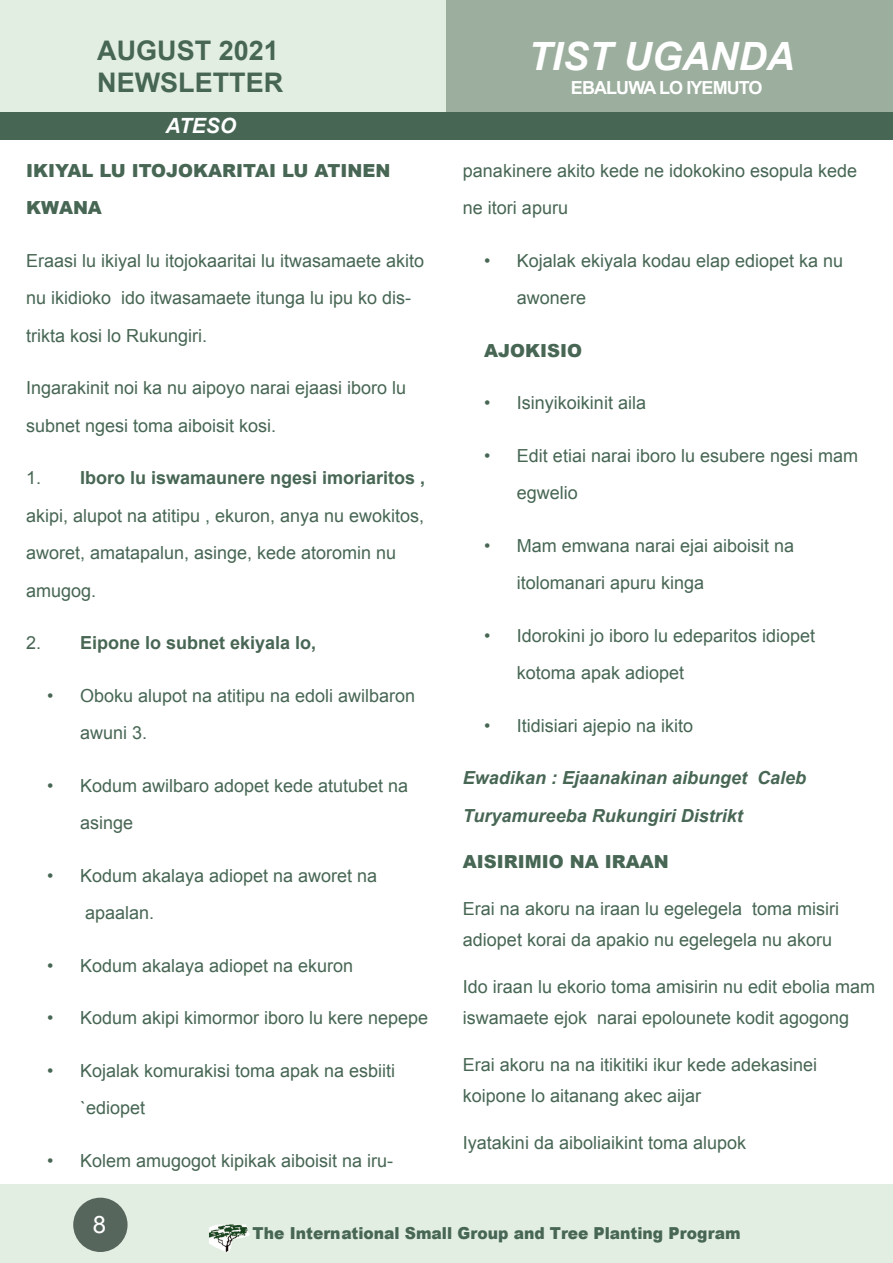
<style>
.page{position:relative;width:893px;height:1263px;background:#fff}
.page>*{position:absolute;margin:0;border:0;box-sizing:border-box;transform-origin:0 0}
.t1{font:italic 700 39px "Arial";color:#fff}
.t2{font:700 27px "Arial";color:#476654}
.t3{font:24px "Arial";color:#fff}
.t4{font:italic 700 21px "Arial";color:#fff}
.t5{font:18px/37.5px "Arial";color:#476654}
.t6{font:italic 700 18px/37.5px "Arial";color:#476654}
.t7{font:900 18px/37.5px "Arial";color:#476654}
.t8{font:700 18px "Arial";color:#476654}
.t9{font:700 18px "Arial";letter-spacing:-.05em;color:#fff}
.t10{font:900 16.5px "Arial";color:#476654;scale:.94 1}
.s1{font-weight:700}
.s2{font-weight:400}
</style>
<div class="page">
<div style="left:0;top:1184px;width:893px;height:79px;background:#e3eee3"></div>
<div style="left:73px;top:1198px;width:55px;height:54px;background:#56665d;border-radius:50%"></div>
<img style="left:209px;top:1224px;width:41px;height:28px">
<div style="left:0;top:0;width:446px;height:112px;background:#e3eee3"></div>
<div style="left:446px;top:0;width:447px;height:112px;background:#9cae9e"></div>
<div style="left:0;top:112px;width:893px;height:28px;background:#476654"></div>
<h2 class="t2" style="left:97px;top:31px;width:183px">AUGUST 2021</h2>
<h1 class="t1" style="left:528px;top:30px;width:268px">TIST UGANDA</h1>
<h2 class="t2" style="left:97px;top:64px;width:188px">NEWSLETTER</h2>
<p class="t9" style="left:571px;top:75px;width:193px">EBALUWA LO IYEMUTO</p>
<p class="t4" style="left:165px;top:111px;width:72px">ATESO</p>
<p class="t7" style="left:26px;top:151px;width:366px">IKIYAL LU ITOJOKARITAI LU ATINEN<br>KWANA</p>
<p class="t5" style="left:26px;top:241px;width:400px">Eraasi lu ikiyal lu itojokaaritai lu itwasamaete akito nu ikidioko ido itwasamaete itunga lu ipu ko dis&shy;trikta kosi lo Rukungiri.</p>
<p class="t5" style="left:26px;top:369px;width:382px">Ingarakinit noi ka nu aipoyo narai ejaasi iboro lu subnet ngesi toma aiboisit kosi.</p>
<p class="t5" style="left:26px;top:459px;width:401px">1. <span class="s1">Iboro lu iswamaunere ngesi imoriaritos , </span>akipi, alupot na atitipu , ekuron, anya nu ewokitos, aworet, amatapalun, asinge, kede atoromin nu amugog.</p>
<p class="t8" style="left:26px;top:630px;width:292px"><span class="s2">2.</span> Eipone lo subnet ekiyala lo,</p>
<p class="t5" style="left:80px;top:676px;width:337px;text-indent:-33px">• Oboku alupot na atitipu na edoli awilbaron awuni 3.</p>
<p class="t5" style="left:80px;top:766px;width:330px;text-indent:-33px">• Kodum awilbaro adopet kede atutubet na asinge</p>
<p class="t5" style="left:85px;top:856px;width:294px;text-indent:-38px">• Kodum akalaya adiopet na aworet na apaalan.</p>
<p class="t5" style="left:47px;top:946px;width:307px">• Kodum akalaya adiopet na ekuron</p>
<p class="t5" style="left:47px;top:999px;width:382px">• Kodum akipi kimormor iboro lu kere nepepe</p>
<p class="t5" style="left:80px;top:1051px;width:317px;text-indent:-33px">• Kojalak komurakisi toma apak na esbiiti `ediopet</p>
<p class="t5" style="left:47px;top:1141px;width:347px">• Kolem amugogot kipikak aiboisit na iru-</p>
<p class="t5" style="left:463px;top:152px;width:396px">panakinere akito kede ne idokokino esopula kede ne itori apuru</p>
<p class="t5" style="left:517px;top:242px;width:328px;text-indent:-33px">• Kojalak ekiyala kodau elap ediopet ka nu awonere</p>
<p class="t7" style="left:484px;top:331px;width:99px">AJOKISIO</p>
<p class="t5" style="left:484px;top:384px;width:163px">• Isinyikoikinit aila</p>
<p class="t5" style="left:517px;top:437px;width:343px;text-indent:-33px">• Edit etiai narai iboro lu esubere ngesi mam egwelio</p>
<p class="t5" style="left:517px;top:527px;width:279px;text-indent:-33px">• Mam emwana narai ejai aiboisit na itolomanari apuru kinga</p>
<p class="t5" style="left:517px;top:617px;width:300px;text-indent:-33px">• Idorokini jo iboro lu edeparitos idiopet kotoma apak adiopet</p>
<p class="t5" style="left:484px;top:707px;width:210px">• Itidisiari ajepio na ikito</p>
<p class="t6" style="left:463px;top:760px;width:345px">Ewadikan : Ejaanakinan aibunget Caleb<br>Turyamureeba Rukungiri Distrikt</p>
<p class="t7" style="left:463px;top:843px;width:207px">AISIRIMIO NA IRAAN</p>
<p class="t5" style="left:463px;top:893px;width:378px;line-height:31.5px">Erai na akoru na iraan lu egelegela toma misiri adiopet korai da apakio nu egelegela nu akoru</p>
<p class="t5" style="left:463px;top:971px;width:414px;line-height:31.5px">Ido iraan lu ekorio toma amisirin nu edit ebolia mam iswamaete ejok narai epolounete kodit agogong</p>
<p class="t5" style="left:463px;top:1049px;width:356px;line-height:31.5px">Erai akoru na na itikitiki ikur kede adekasinei koipone lo aitanang akec aijar</p>
<p class="t5" style="left:463px;top:1124px;width:285px">Iyatakini da aiboliaikint toma alupok</p>
<h3 class="t3" style="left:93px;top:1208px;width:15px">8</h3>
<p class="t10" style="left:252px;top:1221px;width:521px">The International Small Group and Tree Planting Program</p>
</div>
